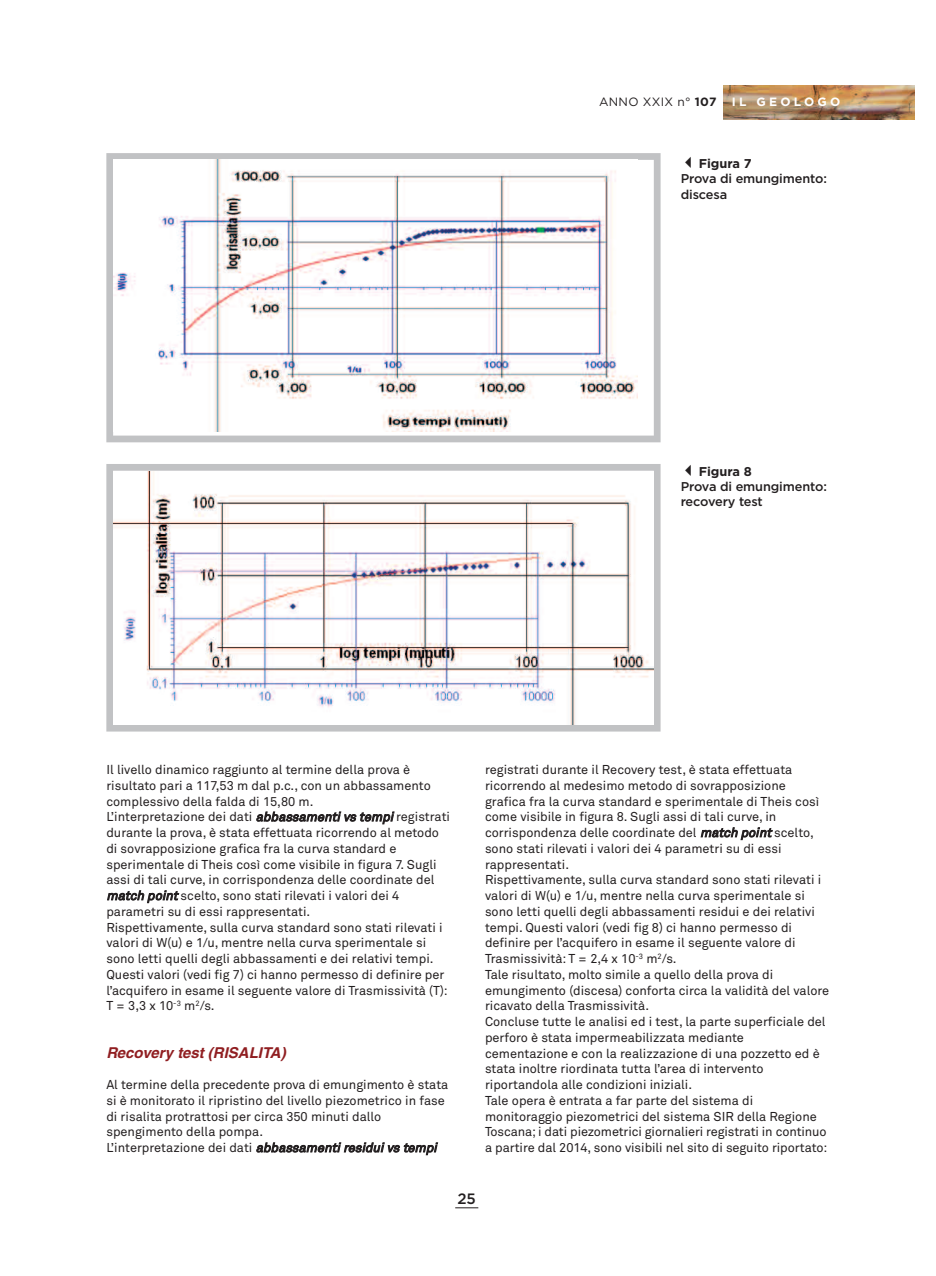
<style>
.page{position:relative;width:936px;height:1276px;background:#fff}
.page>*{position:absolute;margin:0;border:0;box-sizing:border-box;transform-origin:0 0}
.t1{font:italic 700 15px "Helvetica LT Std";color:#901e21}
.t2{font:500 15px "Gotham HTF";color:#231f20}
.t3{font:12.75px/15.8px "Akkurat";color:#231f20}
.t4{font:500 12.75px/15px "Gotham HTF";letter-spacing:-.01em;color:#231f20}
.t5{font:700 12.75px "Gotham HTF";color:#231f20}
.t6{font:12px "Gotham HTF";letter-spacing:.025em;color:#231f20}
.t7{font:700 12px "Gotham HTF";letter-spacing:.27em;color:#fff}
.s1{font-weight:700}
.s2{font-style:italic}
</style>
<div class="page">
<svg style="left:455px;top:1207px;width:23px;height:1px"></svg>
<img style="left:723px;top:85px;width:191px;height:34px">
<svg style="left:106px;top:153px;width:555px;height:289px;fill:#c1c2c4"></svg>
<img style="left:113px;top:160px;width:524px;height:271px">
<svg style="left:106px;top:464px;width:554px;height:267px;background:#c2c3c5"></svg>
<img style="left:113px;top:471px;width:540px;height:254px">
<p class="t6" style="left:599px;top:95px;width:119px">ANNO XXIX n° <span class="s1">107</span></p>
<p class="t7" style="left:731px;top:95px;width:110px">IL GEOLOGO</p>
<p class="t5" style="left:698px;top:156px;width:55px">Figura 7</p>
<p class="t4" style="left:680px;top:171px;width:148px;line-height:15.8px">Prova di emungimento: discesa</p>
<p class="t5" style="left:698px;top:464px;width:55px">Figura 8</p>
<p class="t4" style="left:680px;top:479px;width:148px">Prova di emungimento: recovery test</p>
<p class="t3" style="left:106px;top:762px;width:345px">Il livello dinamico raggiunto al termine della prova è risultato pari a 117,53 m dal p.c., con un abbassamento complessivo della falda di 15,80 m.<br>L’interpretazione dei dati <span class="s2">abbassamentivs tempi</span>registrati durante la prova, è stata effettuata ricorrendo al metodo di sovrapposizione grafica fra la curva standard e sperimentale di Theis così come visibile in figura 7. Sugli assi di tali curve, in corrispondenza delle coordinate del <span class="s2">match point</span>scelto, sono stati rilevati i valori dei 4 parametri su di essi rappresentati.<br>Rispettivamente, sulla curva standard sono stati rilevati i valori di W(u) e 1/u, mentre nella curva sperimentale si sono letti quelli degli abbassamenti e dei relativi tempi.<br>Questi valori (vedi fig 7) ci hanno permesso di definire per l’acquifero in esame il seguente valore di Trasmissività (T):<br>T = 3,3 x 10<sup>-3</sup> m<sup>2</sup>/s.</p>
<p class="t1" style="left:106px;top:1047px;width:184px">Recovery test (RISALITA)</p>
<p class="t3" style="left:106px;top:1077px;width:343px">Al termine della precedente prova di emungimento è stata si è monitorato il ripristino del livello piezometrico in fase di risalita protrattosi per circa 350 minuti dallo spengimento della pompa.<br>L’interpretazione dei dati <span class="s2">abbassamentiresiduivs tempi</span></p>
<p class="t3" style="left:485px;top:762px;width:346px">registrati durante il Recovery test, è stata effettuata ricorrendo al medesimo metodo di sovrapposizione grafica fra la curva standard e sperimentale di Theis così come visibile in figura 8. Sugli assi di tali curve, in corrispondenza delle coordinate del <span class="s2">match point</span>scelto, sono stati rilevati i valori dei 4 parametri su di essi rappresentati.<br>Rispettivamente, sulla curva standard sono stati rilevati i valori di W(u) e 1/u, mentre nella curva sperimentale si sono letti quelli degli abbassamenti residui e dei relativi tempi. Questi valori (vedi fig 8) ci hanno permesso di definire per l’acquifero in esame il seguente valore di Trasmissività: T = 2,4 x 10<sup>-3</sup> m<sup>2</sup>/s.<br>Tale risultato, molto simile a quello della prova di emungimento (discesa) conforta circa la validità del valore ricavato della Trasmissività.<br>Concluse tutte le analisi ed i test, la parte superficiale del perforo è stata impermeabilizzata mediante cementazione e con la realizzazione di una pozzetto ed è stata inoltre riordinata tutta l’area di intervento riportandola alle condizioni iniziali.<br>Tale opera è entrata a far parte del sistema di monitoraggio piezometrici del sistema SIR della Regione Toscana; i dati piezometrici giornalieri registrati in continuo a partire dal 2014, sono visibili nel sito di seguito riportato:</p>
<p class="t2" style="left:457px;top:1189px;width:20px">25</p>
</div>
